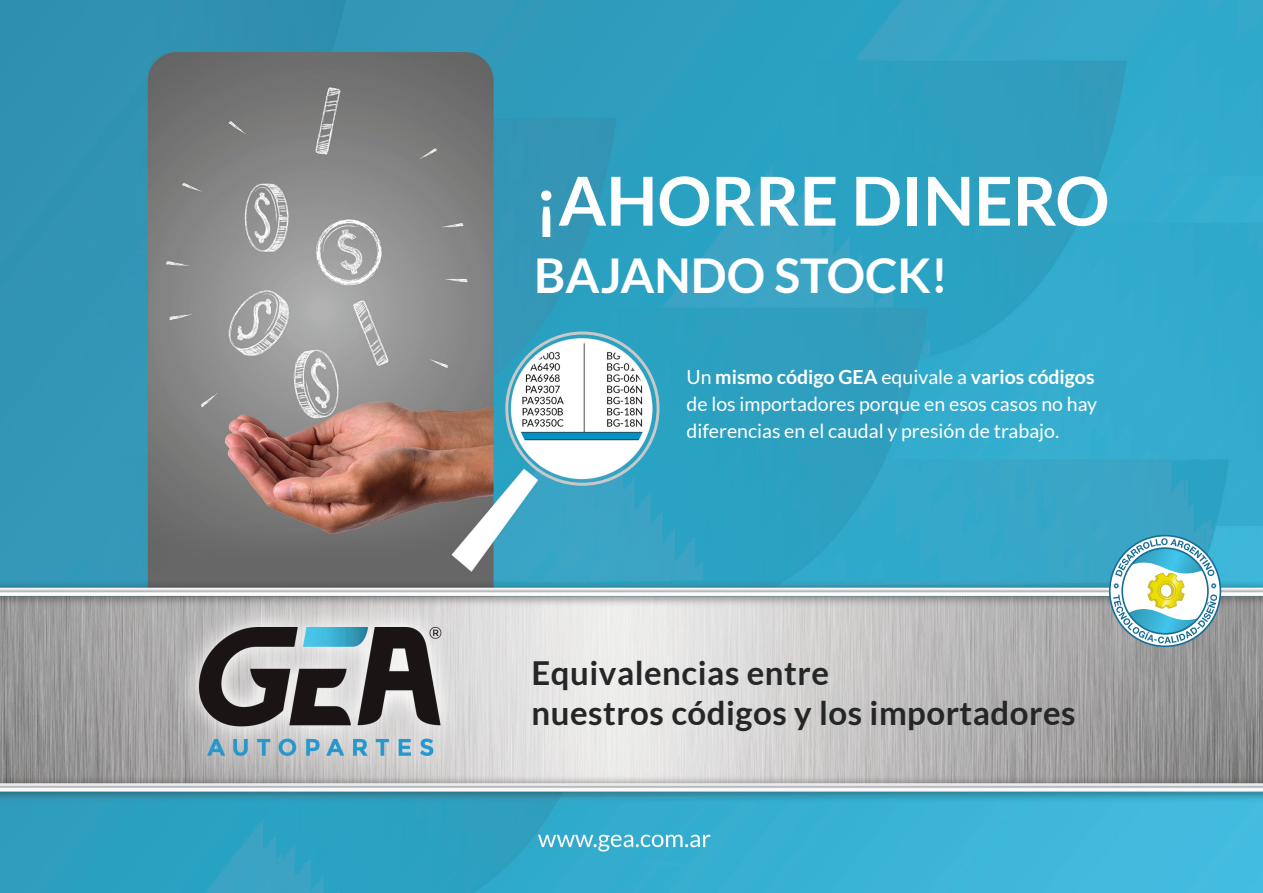
<style>
.page{position:relative;width:1263px;height:893px;background:#fff}
.page>*{position:absolute;margin:0;border:0;box-sizing:border-box;transform-origin:0 0}
.t1{font:700 67.5px "Lato";color:#fff}
.t2{font:700 48px "Lato";color:#fff}
.t3{font:700 33px "Lato";letter-spacing:.015em;color:#252626}
.t4{font:19.5px/27px "Lato";color:#fff}
.s1{font-weight:700}
</style>
<div class="page">
<img style="left:0;top:0;width:1263px;height:893px">
<div style="left:505px;top:331px;width:154px;height:155px;border:3px solid #c7c8ca;border-radius:50%"></div>
<svg style="left:1109px;top:535px;width:112px;height:112px"></svg>
<p class="t1" style="left:534px;top:162px;width:577px">¡AHORRE DINERO</p>
<p class="t2" style="left:534px;top:248px;width:416px">BAJANDO STOCK!</p>
<p class="t4" style="left:686px;top:364px;width:412px">Un <span class="s1">mismo código GEA</span> equivale a <span class="s1">varios códigos </span>de los importadores porque en esos casos no hay diferencias en el caudal y presión de trabajo.</p>
<p class="t3" style="left:531px;top:654px;width:299px">Equivalencias entre</p>
<p class="t3" style="left:531px;top:694px;width:546px">nuestros códigos y los importadores</p>
</div>
